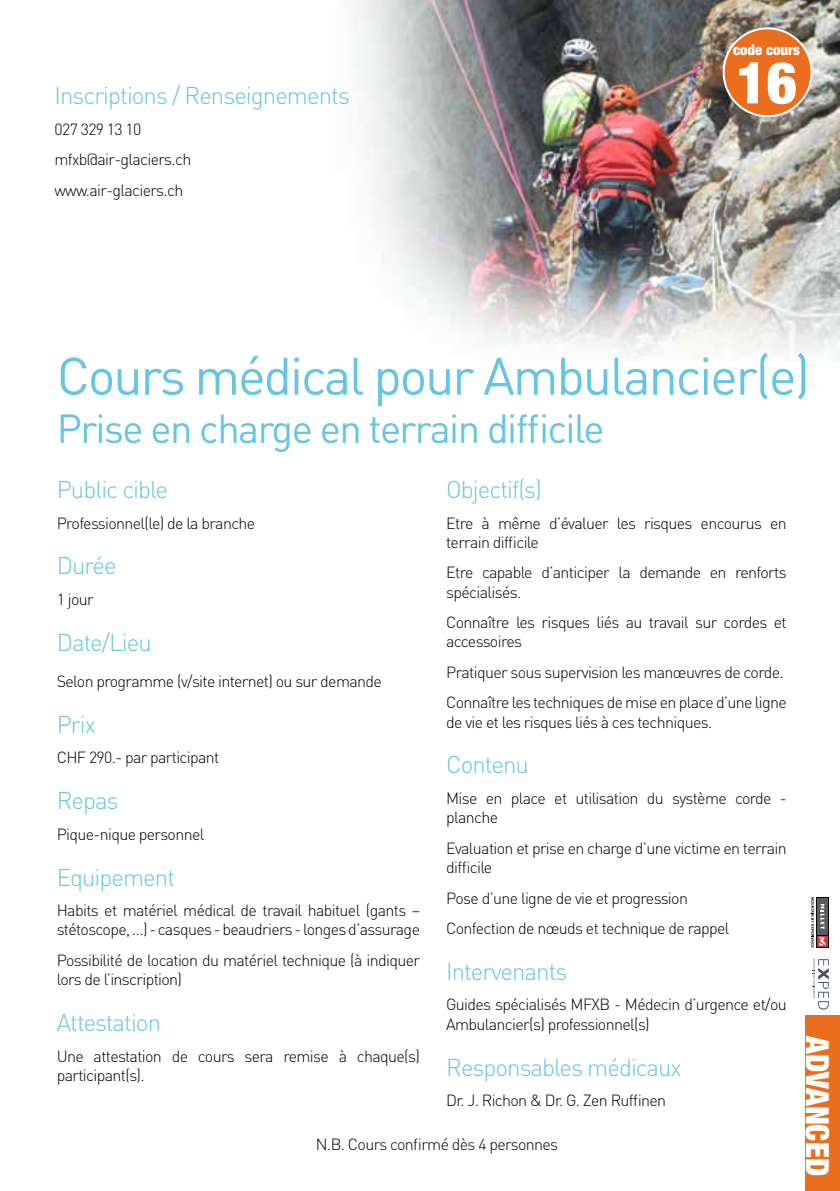
<style>
.page{position:relative;width:840px;height:1191px;background:#fff}
.page>*{position:absolute;margin:0;border:0;box-sizing:border-box;transform-origin:0 0}
.t1{font:900 condensed 58px "Helvetica Neue LT Std";color:#fff}
.t2{font:52px "DIN";letter-spacing:-.04em;color:#66c5e1}
.t3{font:40px "DIN";letter-spacing:-.04em;color:#66c5e1}
.t4{font:900 condensed 31.8px "Helvetica Neue LT Std";color:#fff}
.t5{font:300 24px "DIN";letter-spacing:-.04em;color:#66c5e1}
.t6{font:300 16px/19.2px "DIN";letter-spacing:-.04em;color:#000}
.t7{font:900 condensed 14.6px "Helvetica Neue LT Std";color:#fff}
</style>
<div class="page">
<div style="left:804px;top:1015px;width:35px;height:176px;background:#eb6e1e"></div>
<div style="left:815px;top:897px;width:13px;height:50px;background:#000"></div>
<svg style="left:825px;top:936px;width:2px;height:10px"></svg>
<div style="left:817px;top:898px;width:10px;height:37px;background:#5a5b5d"></div>
<svg style="left:811px;top:897px;width:14px;height:50px"></svg>
<svg style="left:812px;top:959px;width:16px;height:50px"></svg>
<img style="left:356px;top:0;width:483px;height:361px">
<div style="left:723px;top:28px;width:88px;height:88px;background:#eb6e1e;border-radius:50%"></div>
<div style="left:722px;top:27px;width:90px;height:90px;border:2px solid #fff;border-radius:50%"></div>
<h3 class="t5" style="left:54px;top:81px;width:297px">Inscriptions / Renseignements</h3>
<p class="t6" style="left:54px;top:113px;width:138px;line-height:30.6px">027 329 13 10 mfxb@air-glaciers.ch www.air-glaciers.ch</p>
<p class="t7" style="left:732px;top:41px;width:68px">code cours</p>
<h1 class="t1" style="left:736px;top:47px;width:62px">16</h1>
<h2 class="t2" style="left:57px;top:343px;width:754px">Cours médical pour Ambulancier(e)</h2>
<h3 class="t3" style="left:57px;top:403px;width:549px">Prise en charge en terrain difficile</h3>
<h3 class="t5" style="left:57px;top:474px;width:113px">Public cible</h3>
<p class="t6" style="left:57px;top:513px;width:200px">Professionnel(le) de la branche</p>
<h3 class="t5" style="left:57px;top:551px;width:61px">Durée</h3>
<p class="t6" style="left:57px;top:589px;width:38px">1 jour</p>
<h3 class="t5" style="left:57px;top:627px;width:96px">Date/Lieu</h3>
<p class="t6" style="left:57px;top:671px;width:326px">Selon programme (v/site internet) ou sur demande</p>
<h3 class="t5" style="left:57px;top:709px;width:41px">Prix</h3>
<p class="t6" style="left:57px;top:748px;width:164px">CHF 290.- par participant</p>
<h3 class="t5" style="left:57px;top:786px;width:63px">Repas</h3>
<p class="t6" style="left:57px;top:824px;width:149px">Pique-nique personnel</p>
<h3 class="t5" style="left:57px;top:862px;width:120px">Equipement</h3>
<p class="t6" style="left:57px;top:900px;width:364px">Habits et matériel médical de travail habituel (gants – stétoscope, …) - casques - beaudriers - longes d’assurage</p>
<p class="t6" style="left:57px;top:950px;width:364px">Possibilité de location du matériel technique (à indiquer lors de l’inscription)</p>
<h3 class="t5" style="left:57px;top:1007px;width:106px">Attestation</h3>
<p class="t6" style="left:57px;top:1046px;width:364px">Une attestation de cours sera remise à chaque(s) participant(s).</p>
<h3 class="t5" style="left:446px;top:474px;width:97px">Objectif(s)</h3>
<p class="t6" style="left:446px;top:513px;width:342px">Etre à même d’évaluer les risques encourus en terrain difficile</p>
<p class="t6" style="left:446px;top:563px;width:342px">Etre capable d’anticiper la demande en renforts spécialisés.</p>
<p class="t6" style="left:446px;top:612px;width:342px">Connaître les risques liés au travail sur cordes et accessoires</p>
<p class="t6" style="left:446px;top:656px;width:342px;line-height:30.6px">Pratiquer sous supervision les manœuvres de corde.<br>Connaître les techniques de mise en place d’une ligne</p>
<p class="t6" style="left:446px;top:712px;width:267px">de vie et les risques liés à ces techniques.</p>
<h3 class="t5" style="left:446px;top:750px;width:84px">Contenu</h3>
<p class="t6" style="left:446px;top:788px;width:342px">Mise en place et utilisation du système corde - planche</p>
<p class="t6" style="left:446px;top:838px;width:342px">Evaluation et prise en charge d’une victime en terrain difficile</p>
<p class="t6" style="left:446px;top:882px;width:285px;line-height:30.6px">Pose d’une ligne de vie et progression<br>Confection de nœuds et technique de rappel</p>
<h3 class="t5" style="left:446px;top:956px;width:123px">Intervenants</h3>
<p class="t6" style="left:446px;top:995px;width:342px">Guides spécialisés MFXB - Médecin d’urgence et/ou<br>Ambulancier(s) professionnel(s)</p>
<h3 class="t5" style="left:446px;top:1052px;width:237px">Responsables médicaux</h3>
<p class="t6" style="left:446px;top:1090px;width:221px">Dr. J. Richon &amp; Dr. G. Zen Ruffinen</p>
<p class="t6" style="left:316px;top:1134px;width:243px">N.B. Cours confirmé dès 4 personnes</p>
<h3 class="t4" style="left:836px;top:1036px;width:141px;rotate:90deg">ADVANCED</h3>
</div>
